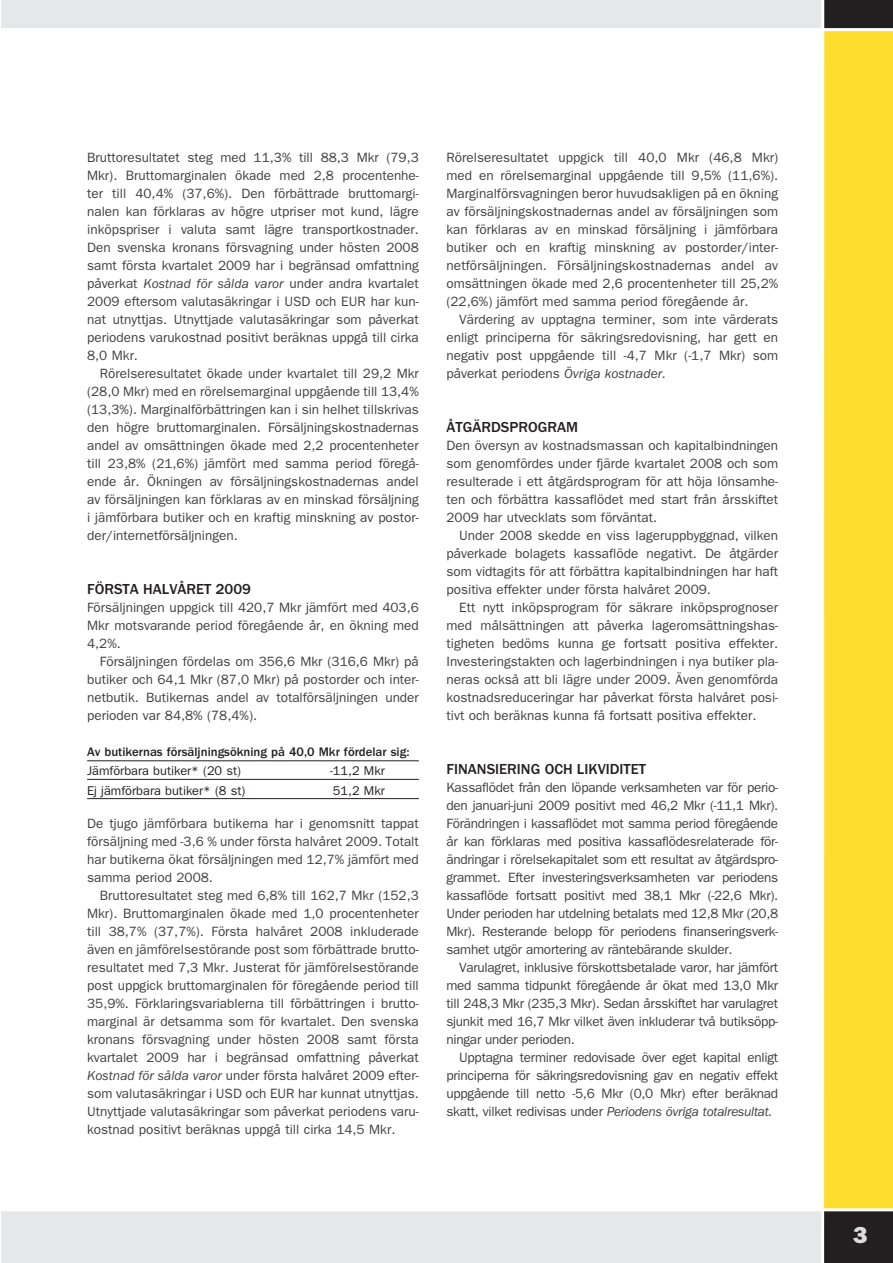
<style>
.page{position:relative;width:893px;height:1263px;background:#fff}
.page>*{position:absolute;margin:0;border:0;box-sizing:border-box;transform-origin:0 0}
.t1{font:800 23.25px "Franklin Gothic LT";color:#dcddde}
.t2{font:500 15px "Franklin Gothic LT";color:#231f20}
.t3{font:13.5px/18px "Franklin Gothic LT";color:#404041;text-align:justify}
.t4{font:12.75px "Franklin Gothic LT";color:#231f20}
.t5{font:500 12.75px "Franklin Gothic LT";color:#231f20}
.s1{font-style:italic}
</style>
<div class="page">
<div style="left:1px;top:0;width:824px;height:30px;background:#e6e7e8"></div>
<div style="left:824px;top:0;width:69px;height:30px;background:#231f20"></div>
<div style="left:824px;top:30px;width:69px;height:1207px;background:#ffdd2e"></div>
<div style="left:824px;top:1210px;width:69px;height:53px;background:#231f20"></div>
<div style="left:1px;top:1209px;width:823px;height:54px;background:#e6e7e8"></div>
<hr style="left:0;top:1208px;width:893px;height:3px;background:#fff">
<hr style="left:0;top:28px;width:893px;height:3px;background:#fff">
<hr style="left:821px;top:0;width:3px;height:1263px;background:#fff">
<hr style="left:87px;top:761px;width:332px;height:1px;background:#231f20">
<hr style="left:87px;top:779px;width:332px;height:1px;background:#231f20">
<hr style="left:87px;top:798px;width:332px;height:1px;background:#231f20">
<p class="t3" style="left:87px;top:150px;width:333px">Bruttoresultatet steg med 11,3% till 88,3 Mkr (79,3<br>Mkr). Bruttomarginalen ökade med 2,8 procentenhe&shy;ter till 40,4% (37,6%). Den förbättrade bruttomargi&shy;nalen kan förklaras av högre utpriser mot kund, lägre inköpspriser i valuta samt lägre transportkostnader.<br>Den svenska kronans försvagning under hösten 2008 samt första kvartalet 2009 har i begränsad omfattning påverkat <span class="s1">Kostnad för sålda varor</span> under andra kvartalet 2009 eftersom valutasäkringar i USD och EUR har kun&shy;nat utnyttjas. Utnyttjade valutasäkringar som påverkat periodens varukostnad positivt beräknas uppgå till cirka 8,0 Mkr.</p>
<p class="t3" style="left:87px;top:366px;width:333px;text-indent:13px">Rörelseresultatet ökade under kvartalet till 29,2 Mkr (28,0 Mkr) med en rörelsemarginal uppgående till 13,4% (13,3%). Marginalförbättringen kan i sin helhet tillskrivas den högre bruttomarginalen. Försäljningskostnadernas andel av omsättningen ökade med 2,2 procentenheter till 23,8% (21,6%) jämfört med samma period föregå&shy;ende år. Ökningen av försäljningskostnadernas andel av försäljningen kan förklaras av en minskad försäljning i jämförbara butiker och en kraftig minskning av postor&shy;der/internetförsäljningen.</p>
<p class="t2" style="left:87px;top:583px;width:165px">FÖRSTA HALVÅRET 2009</p>
<p class="t3" style="left:87px;top:600px;width:333px">Försäljningen uppgick till 420,7 Mkr jämfört med 403,6<br>Mkr motsvarande period föregående år, en ökning med 4,2%.</p>
<p class="t3" style="left:87px;top:654px;width:333px;text-indent:13px">Försäljningen fördelas om 356,6 Mkr (316,6 Mkr) på butiker och 64,1 Mkr (87,0 Mkr) på postorder och inter&shy;netbutik. Butikernas andel av totalförsäljningen under perioden var 84,8% (78,4%).</p>
<p class="t5" style="left:87px;top:747px;width:324px">Av butikernas försäljningsökning på 40,0 Mkr fördelar sig:</p>
<p class="t4" style="left:87px;top:766px;width:155px">Jämförbara butiker* (20 st)</p>
<p class="t4" style="left:330px;top:766px;width:56px">-11,2 Mkr</p>
<p class="t4" style="left:87px;top:786px;width:160px">Ej jämförbara butiker* (8 st)</p>
<p class="t4" style="left:333px;top:786px;width:53px">51,2 Mkr</p>
<p class="t3" style="left:87px;top:816px;width:333px">De tjugo jämförbara butikerna har i genomsnitt tappat försäljning med -3,6 % under första halvåret 2009. Totalt har butikerna ökat försäljningen med 12,7% jämfört med samma period 2008.</p>
<p class="t3" style="left:87px;top:888px;width:333px;text-indent:13px">Bruttoresultatet steg med 6,8% till 162,7 Mkr (152,3<br>Mkr). Bruttomarginalen ökade med 1,0 procentenheter till 38,7% (37,7%). Första halvåret 2008 inkluderade även en jämförelsestörande post som förbättrade brutto&shy;resultatet med 7,3 Mkr. Justerat för jämförelsestörande post uppgick bruttomarginalen för föregående period till 35,9%. Förklaringsvariablerna till förbättringen i brutto&shy;marginal är detsamma som för kvartalet. Den svenska kronans försvagning under hösten 2008 samt första kvartalet 2009 har i begränsad omfattning påverkat <span class="s1">Kostnad för sålda varor</span> under första halvåret 2009 efter&shy;som valutasäkringar i USD och EUR har kunnat utnyttjas.<br>Utnyttjade valutasäkringar som påverkat periodens varu&shy;kostnad positivt beräknas uppgå till cirka 14,5 Mkr.</p>
<p class="t3" style="left:446px;top:150px;width:333px">Rörelseresultatet uppgick till 40,0 Mkr (46,8 Mkr) med en rörelsemarginal uppgående till 9,5% (11,6%).<br>Marginalförsvagningen beror huvudsakligen på en ökning av försäljningskostnadernas andel av försäljningen som kan förklaras av en minskad försäljning i jämförbara butiker och en kraftig minskning av postorder/inter&shy;netförsäljningen. Försäljningskostnadernas andel av omsättningen ökade med 2,6 procentenheter till 25,2% (22,6%) jämfört med samma period föregående år.</p>
<p class="t3" style="left:446px;top:312px;width:333px;text-indent:13px">Värdering av upptagna terminer, som inte värderats enligt principerna för säkringsredovisning, har gett en negativ post uppgående till -4,7 Mkr (-1,7 Mkr) som påverkat periodens <span class="s1">Övriga kostnader.</span></p>
<p class="t2" style="left:446px;top:421px;width:133px">ÅTGÄRDSPROGRAM</p>
<p class="t3" style="left:446px;top:438px;width:333px">Den översyn av kostnadsmassan och kapitalbindningen som genomfördes under fjärde kvartalet 2008 och som resulterade i ett åtgärdsprogram för att höja lönsamhe&shy;ten och förbättra kassaflödet med start från årsskiftet 2009 har utvecklats som förväntat.</p>
<p class="t3" style="left:446px;top:528px;width:333px;text-indent:13px">Under 2008 skedde en viss lageruppbyggnad, vilken påverkade bolagets kassaflöde negativt. De åtgärder som vidtagits för att förbättra kapitalbindningen har haft positiva effekter under första halvåret 2009.</p>
<p class="t3" style="left:446px;top:600px;width:333px;text-indent:13px">Ett nytt inköpsprogram för säkrare inköpsprognoser med målsättningen att påverka lageromsättningshas&shy;tigheten bedöms kunna ge fortsatt positiva effekter.<br>Investeringstakten och lagerbindningen i nya butiker pla&shy;neras också att bli lägre under 2009. Även genomförda kostnadsreduceringar har påverkat första halvåret posi&shy;tivt och beräknas kunna få fortsatt positiva effekter.</p>
<p class="t2" style="left:446px;top:763px;width:201px">FINANSIERING OCH LIKVIDITET</p>
<p class="t3" style="left:446px;top:780px;width:333px">Kassaflödet från den löpande verksamheten var för perio&shy;den januari-juni 2009 positivt med 46,2 Mkr (-11,1 Mkr).<br>Förändringen i kassaflödet mot samma period föregående år kan förklaras med positiva kassaflödesrelaterade för&shy;ändringar i rörelsekapitalet som ett resultat av åtgärdspro&shy;grammet. Efter investeringsverksamheten var periodens kassaflöde fortsatt positivt med 38,1 Mkr (-22,6 Mkr).<br>Under perioden har utdelning betalats med 12,8 Mkr (20,8<br>Mkr). Resterande belopp för periodens finanseringsverk&shy;samhet utgör amortering av räntebärande skulder.</p>
<p class="t3" style="left:446px;top:960px;width:333px;text-indent:13px">Varulagret, inklusive förskottsbetalade varor, har jämfört med samma tidpunkt föregående år ökat med 13,0 Mkr till 248,3 Mkr (235,3 Mkr). Sedan årsskiftet har varulagret sjunkit med 16,7 Mkr vilket även inkluderar två butiksöpp&shy;ningar under perioden.</p>
<p class="t3" style="left:446px;top:1050px;width:333px;text-indent:13px">Upptagna terminer redovisade över eget kapital enligt principerna för säkringsredovisning gav en negativ effekt uppgående till netto -5,6 Mkr (0,0 Mkr) efter beräknad skatt, vilket redivisas under <span class="s1">Periodens övriga totalresultat.</span></p>
<h1 class="t1" style="left:853px;top:1226px;width:16px">3</h1>
</div>
